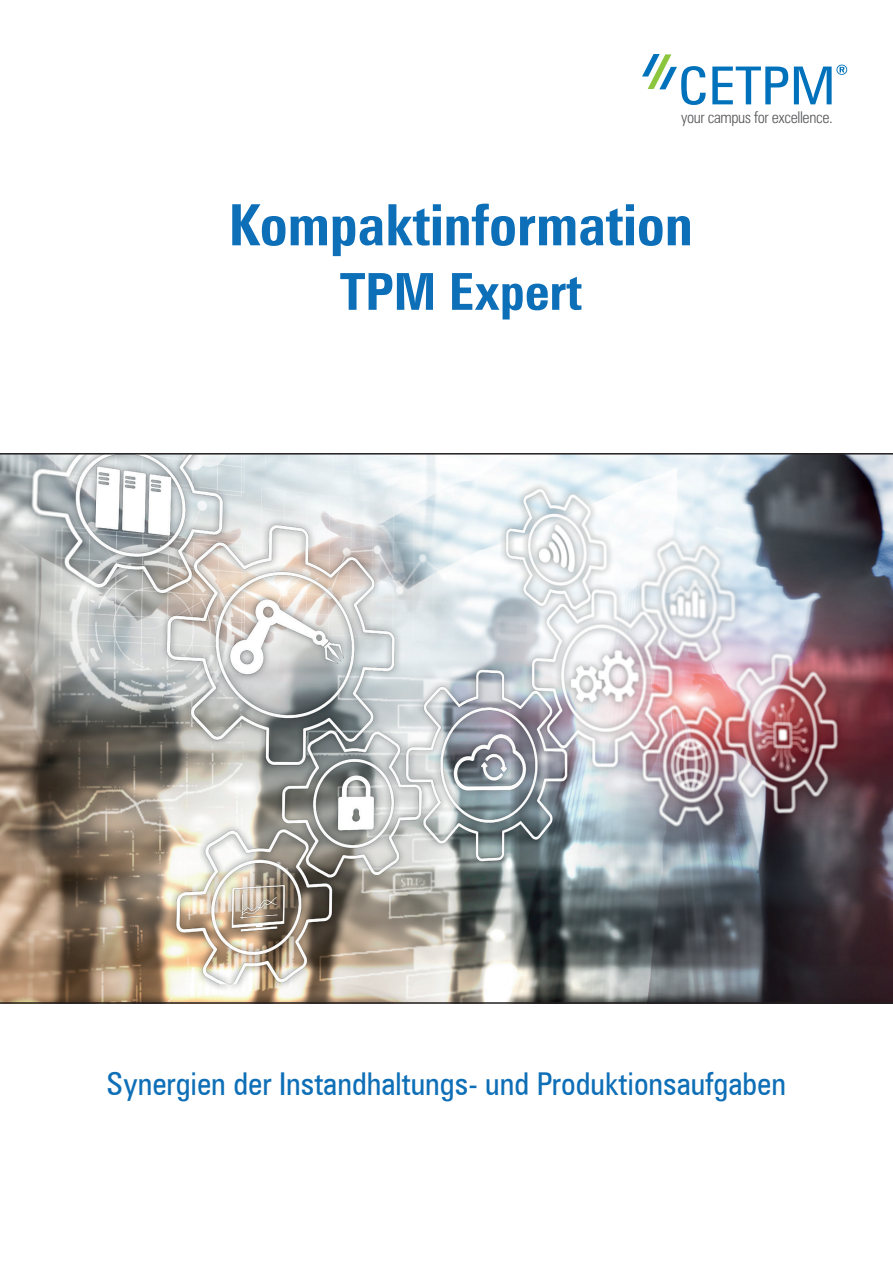
<style>
.page{position:relative;width:893px;height:1263px;background:#fff}
.page>*{position:absolute;margin:0;border:0;box-sizing:border-box;transform-origin:0 0}
.t1{font:700 condensed 57px "Zurich BT";color:#0c6fb8}
.t2{font:700 condensed 51px "Zurich BT";color:#0c6fb8}
.t3{font:condensed 31.5px "Zurich BT";color:#0e6fb7}
.t4{font:300 condensed 16.2px "Zurich BT";letter-spacing:-.025em;color:#57585a}
</style>
<div class="page">
<img style="left:0;top:453px;width:893px;height:551px">
<svg style="left:642px;top:54px;width:64px;height:51px"></svg>
<svg style="left:712px;top:67px;width:76px;height:37px"></svg>
<svg style="left:794px;top:65px;width:53px;height:39px"></svg>
<p class="t4" style="left:681px;top:107px;width:153px">your campus for excellence.</p>
<h1 class="t1" style="left:229px;top:190px;width:466px">Kompaktinformation</h1>
<h2 class="t2" style="left:340px;top:261px;width:244px">TPM Expert</h2>
<p class="t3" style="left:107px;top:1065px;width:681px">Synergien der Instandhaltungs- und Produktionsaufgaben</p>
</div>
